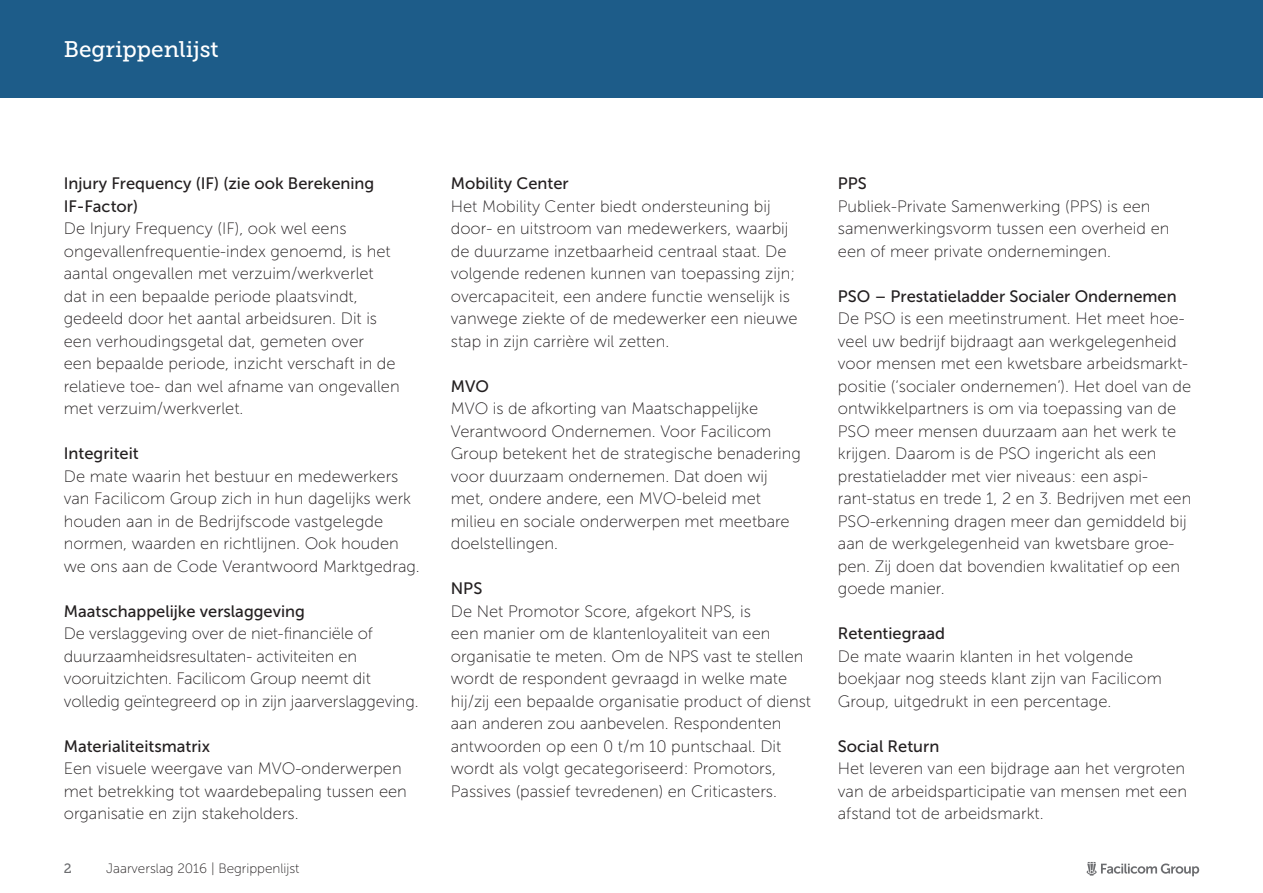
<style>
.page{position:relative;width:1263px;height:893px;background:#fff}
.page>*{position:absolute;margin:0;border:0;box-sizing:border-box;transform-origin:0 0}
.Tussenkop_jaarversla{font:22.5px "Museo Slab 500";color:#fff}
.Platte_tekst_jaarver{font:16.5px/22.5px "Museo Sans 100";color:#231f20}
.Tussenkop_jaarversla-2{font:16.5px/22.5px "Museo Sans 500";color:#231f20}
.Platte_tekst_jaarver-2{font:16.5px "Museo Sans 500";color:#231f20}
.t1{font:13.5px "Museo Sans 100";color:#231f20}
.t2{font:13.5px "Museo Slab 500";color:#6c6d70}
</style>
<div class="page">
<svg style="left:1086px;top:862px;width:113px;height:14px"></svg>
<div style="left:0;top:0;width:1263px;height:98px;background:#1d5c89"></div>
<p class="Tussenkop_jaarversla" style="left:64px;top:37px;width:156px">Begrippenlijst</p>
<p class="Tussenkop_jaarversla-2" style="left:64px;top:172px;width:312px">Injury Frequency (IF) (zie ook Berekening<br>IF-Factor)</p>
<p class="Platte_tekst_jaarver" style="left:64px;top:217px;width:337px">De Injury Frequency (IF), ook wel eens ongevallenfrequentie-index genoemd, is het aantal ongevallen met verzuim/werkverlet dat in een bepaalde periode plaatsvindt, gedeeld door het aantal arbeidsuren. Dit is een verhoudingsgetal dat, gemeten over<br>een bepaalde periode, inzicht verschaft in de relatieve toe- dan wel afname van ongevallen met verzuim/werkverlet.</p>
<p class="Tussenkop_jaarversla-2" style="left:64px;top:442px;width:76px">Integriteit</p>
<p class="Platte_tekst_jaarver" style="left:64px;top:465px;width:358px">De mate waarin het bestuur en medewerkers van Facilicom Group zich in hun dagelijks werk houden aan in de Bedrijfscode vastgelegde normen, waarden en richtlijnen. Ook houden we ons aan de Code Verantwoord Marktgedrag.</p>
<p class="Tussenkop_jaarversla-2" style="left:64px;top:600px;width:243px">Maatschappelijke verslaggeving</p>
<p class="Platte_tekst_jaarver" style="left:64px;top:622px;width:356px">De verslaggeving over de niet-financiële of duurzaamheidsresultaten- activiteiten en vooruitzichten. Facilicom Group neemt dit volledig geïntegreerd op in zijn jaarverslaggeving.</p>
<p class="Tussenkop_jaarversla-2" style="left:64px;top:735px;width:148px">Materialiteitsmatrix</p>
<p class="Platte_tekst_jaarver" style="left:64px;top:757px;width:345px">Een visuele weergave van MVO-onderwerpen met betrekking tot waardebepaling tussen een organisatie en zijn stakeholders.</p>
<p class="t2" style="left:64px;top:861px;width:9px">2</p>
<p class="t1" style="left:106px;top:861px;width:195px">Jaarverslag 2016 | Begrippenlijst</p>
<p class="Tussenkop_jaarversla-2" style="left:451px;top:172px;width:119px">Mobility Center</p>
<p class="Platte_tekst_jaarver" style="left:451px;top:195px;width:348px">Het Mobility Center biedt ondersteuning bij door- en uitstroom van medewerkers, waarbij de duurzame inzetbaarheid centraal staat. De volgende redenen kunnen van toepassing zijn; overcapaciteit, een andere functie wenselijk is vanwege ziekte of de medewerker een nieuwe stap in zijn carrière wil zetten.</p>
<p class="Tussenkop_jaarversla-2" style="left:451px;top:375px;width:40px">MVO</p>
<p class="Platte_tekst_jaarver" style="left:451px;top:397px;width:352px">MVO is de afkorting van Maatschappelijke Verantwoord Ondernemen. Voor Facilicom Group betekent het de strategische benadering voor duurzaam ondernemen. Dat doen wij met, ondere andere, een MVO-beleid met milieu en sociale onderwerpen met meetbare doelstellingen.</p>
<p class="Tussenkop_jaarversla-2" style="left:451px;top:577px;width:33px">NPS</p>
<p class="Platte_tekst_jaarver" style="left:451px;top:600px;width:362px">De Net Promotor Score, afgekort NPS, is<br>een manier om de klantenloyaliteit van een organisatie te meten. Om de NPS vast te stellen wordt de respondent gevraagd in welke mate hij/zij een bepaalde organisatie product of dienst aan anderen zou aanbevelen. Respondenten antwoorden op een 0 t/m 10 puntschaal. Dit wordt als volgt gecategoriseerd: Promotors, Passives (passief tevredenen) en Criticasters.</p>
<p class="Tussenkop_jaarversla-2" style="left:838px;top:172px;width:31px">PPS</p>
<p class="Platte_tekst_jaarver" style="left:838px;top:195px;width:333px">Publiek-Private Samenwerking (PPS) is een samenwerkingsvorm tussen een overheid en een of meer private ondernemingen.</p>
<p class="Platte_tekst_jaarver-2" style="left:838px;top:287px;width:340px">PSO – Prestatieladder Socialer Ondernemen</p>
<p class="Platte_tekst_jaarver" style="left:838px;top:307px;width:355px">De PSO is een meetinstrument. Het meet hoe&shy;veel uw bedrijf bijdraagt aan werkgelegenheid voor mensen met een kwetsbare arbeidsmarkt&shy;positie (‘socialer ondernemen’). Het doel van de ontwikkelpartners is om via toepassing van de PSO meer mensen duurzaam aan het werk te krijgen. Daarom is de PSO ingericht als een prestatieladder met vier niveaus: een aspi&shy;rant-status en trede 1, 2 en 3. Bedrijven met een PSO-erkenning dragen meer dan gemiddeld bij aan de werkgelegenheid van kwetsbare groe&shy;pen. Zij doen dat bovendien kwalitatief op een goede manier.</p>
<p class="Tussenkop_jaarversla-2" style="left:838px;top:622px;width:109px">Retentiegraad</p>
<p class="Platte_tekst_jaarver" style="left:838px;top:645px;width:326px">De mate waarin klanten in het volgende boekjaar nog steeds klant zijn van Facilicom<br>Group, uitgedrukt in een percentage.</p>
<p class="Tussenkop_jaarversla-2" style="left:838px;top:735px;width:103px">Social Return</p>
<p class="Platte_tekst_jaarver" style="left:838px;top:757px;width:351px;text-align:justify">Het leveren van een bijdrage aan het vergroten van de arbeidsparticipatie van mensen met een afstand tot de arbeidsmarkt.</p>
</div>
